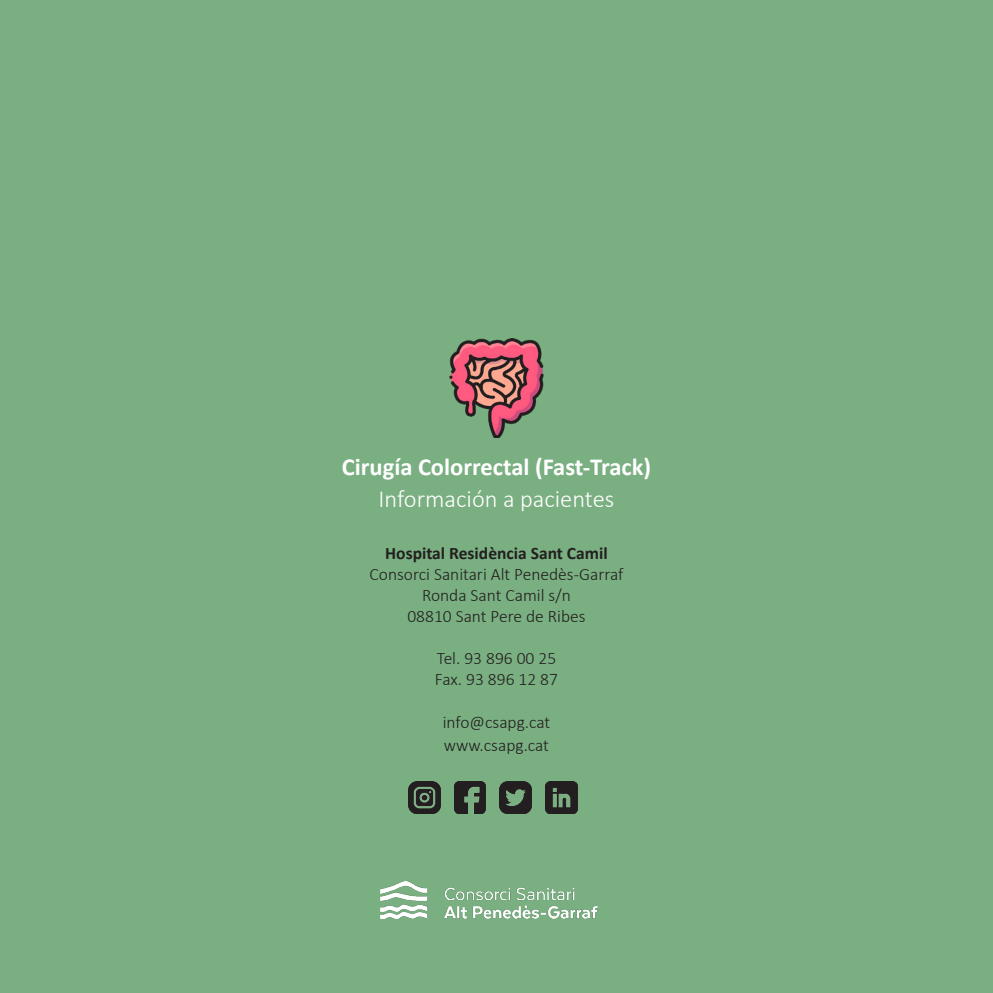
<style>
.page{position:relative;width:993px;height:993px;background:#fff}
.page>*{position:absolute;margin:0;border:0;box-sizing:border-box;transform-origin:0 0}
.t1{font:700 24.5px "Calibri";color:#fff}
.t2{font:300 24.5px "Calibri";color:#fff}
.texto_general{font:300 17.5px "Calibri";color:#231f20}
.texto_general-2{font:700 17.5px "Calibri";color:#231f20}
</style>
<div class="page">
<div style="left:0;top:0;width:992px;height:992px;background:#7aaf81"></div>
<img style="left:380px;top:880px;width:217px;height:38px">
<img style="left:408px;top:781px;width:32px;height:31px">
<img style="left:454px;top:781px;width:31px;height:31px">
<img style="left:499px;top:781px;width:32px;height:31px">
<img style="left:545px;top:781px;width:32px;height:31px">
<img style="left:446px;top:338px;width:100px;height:99px">
<p class="t1" style="left:342px;top:449px;width:311px">Cirugía Colorrectal (Fast-Track)</p>
<p class="t2" style="left:378px;top:483px;width:237px">Información a pacientes</p>
<p class="texto_general-2" style="left:385px;top:541px;width:224px">Hospital Residència Sant Camil</p>
<p class="texto_general" style="left:369px;top:563px;width:255px">Consorci Sanitari Alt Penedès-Garraf</p>
<p class="texto_general" style="left:422px;top:584px;width:150px">Ronda Sant Camil s/n</p>
<p class="texto_general" style="left:407px;top:605px;width:180px">08810 Sant Pere de Ribes</p>
<p class="texto_general" style="left:436px;top:647px;width:121px">Tel. 93 896 00 25</p>
<p class="texto_general" style="left:435px;top:668px;width:124px">Fax. 93 896 12 87</p>
<p class="texto_general" style="left:442px;top:710px;width:109px">info@csapg.cat</p>
<p class="texto_general" style="left:444px;top:733px;width:107px">www.csapg.cat</p>
</div>
